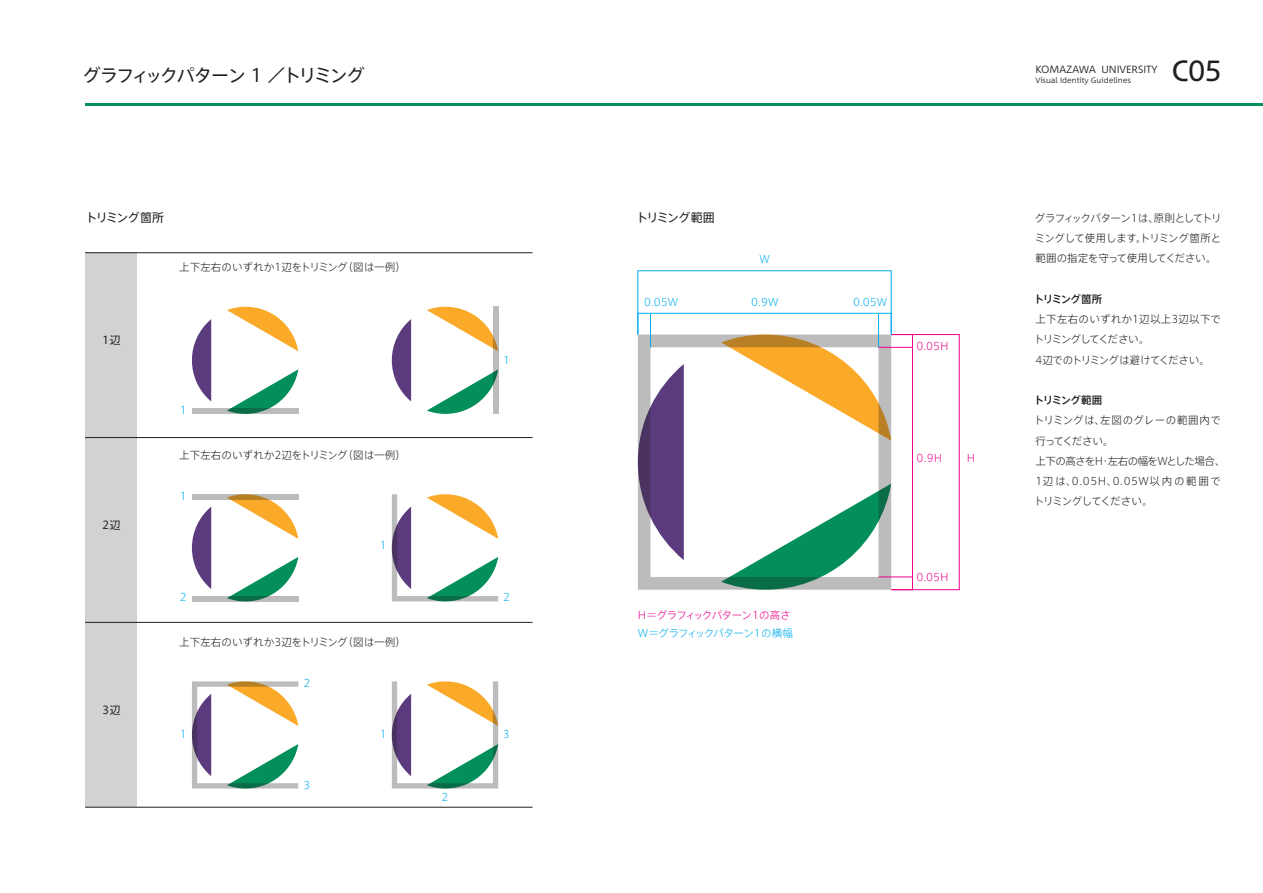
<style>
.page{position:relative;width:1263px;height:893px;background:#fff}
.page>*{position:absolute;margin:0;border:0;box-sizing:border-box;transform-origin:0 0}
.t1{font:30px "Between 2";color:#231f20}
.t2{font:18px "Axis Basic Pro N R";letter-spacing:-.09em;color:#231f20}
.t3{font:12px "Axis Basic Pro N R";letter-spacing:-.09em;color:#231f20}
.t4{font:300 10.8px "Between 2";color:#231f20}
.t5{font:10.8px "Axis Basic Pro N R";color:#231f20}
.t6{font:10.5px/20.2px "Axis Basic Pro N L";letter-spacing:-.01em;color:#231f20;text-align:justify}
.t7{font:10.5px/20.2px "Axis Basic Pro N L";letter-spacing:-.04em;color:#231f20}
.t8{font:10.5px "Axis Basic Pro N L";letter-spacing:-.02em;color:#00aeef}
.t9{font:10.5px "Axis Basic Pro N L";letter-spacing:-.05em;color:#ed028c}
.t10{font:10.5px "Axis Basic Pro N L";letter-spacing:-.05em;color:#00aeef}
.t11{font:10.5px "Axis Basic Pro N L";letter-spacing:-.025em;color:#ed028c}
.t12{font:10.5px "Axis Basic Pro N M";letter-spacing:-.1em;color:#231f20}
.t13{font:300 7.95px "Between 2";color:#231f20}
</style>
<div class="page">
<hr style="left:85px;top:103px;width:1178px;height:3px;background:#028f5a">
<div style="left:891px;top:334px;width:22px;height:256px;border:1px solid #ed028c"></div>
<div style="left:638px;top:313px;width:253px;height:22px;border:1px solid #00aeef"></div>
<svg style="left:638px;top:335px;width:253px;height:255px"></svg>
<hr style="left:650px;top:313px;width:1px;height:34px;background:#00aeef">
<hr style="left:878px;top:313px;width:1px;height:34px;background:#00aeef">
<div style="left:85px;top:253px;width:52px;height:554px;background:#d1d2d4"></div>
<svg style="left:227px;top:307px;width:71px;height:44px"></svg>
<svg style="left:227px;top:369px;width:71px;height:40px"></svg>
<svg style="left:192px;top:319px;width:19px;height:82px"></svg>
<svg style="left:192px;top:409px;width:106px;height:5px"></svg>
<svg style="left:192px;top:681px;width:106px;height:107px"></svg>
<svg style="left:392px;top:681px;width:106px;height:107px"></svg>
<svg style="left:427px;top:307px;width:66px;height:42px"></svg>
<svg style="left:427px;top:372px;width:66px;height:42px"></svg>
<svg style="left:392px;top:319px;width:19px;height:82px"></svg>
<svg style="left:493px;top:307px;width:5px;height:107px"></svg>
<svg style="left:231px;top:500px;width:67px;height:39px"></svg>
<svg style="left:230px;top:557px;width:68px;height:39px"></svg>
<svg style="left:192px;top:507px;width:19px;height:82px"></svg>
<svg style="left:192px;top:494px;width:106px;height:6px"></svg>
<svg style="left:192px;top:596px;width:106px;height:5px"></svg>
<svg style="left:392px;top:494px;width:106px;height:107px"></svg>
<hr style="left:85px;top:252px;width:447px;height:1px;background:#231f20">
<hr style="left:85px;top:807px;width:447px;height:1px;background:#231f20">
<hr style="left:85px;top:622px;width:447px;height:1px;background:#231f20">
<hr style="left:85px;top:437px;width:447px;height:1px;background:#231f20">
<hr style="left:878px;top:577px;width:34px;height:1px;background:#ed028c">
<hr style="left:878px;top:347px;width:34px;height:1px;background:#ed028c">
<h2 class="t2" style="left:83px;top:62px;width:284px">グラフィックパターン 1 ／トリミング</h2>
<p class="t3" style="left:85px;top:208px;width:80px">トリミング箇所</p>
<p class="t3" style="left:636px;top:208px;width:80px">トリミング範囲</p>
<p class="t6" style="left:179px;top:257px;width:228px">上下左右のいずれか1辺をトリミング（図は一例）</p>
<p class="t8" style="left:760px;top:252px;width:12px">W</p>
<p class="t5" style="left:102px;top:332px;width:20px">1辺</p>
<p class="t5" style="left:102px;top:517px;width:20px">2辺</p>
<p class="t5" style="left:102px;top:701px;width:20px">3辺</p>
<p class="t8" style="left:180px;top:402px;width:8px">1</p>
<p class="t6" style="left:179px;top:444px;width:228px">上下左右のいずれか2辺をトリミング（図は一例）</p>
<p class="t8" style="left:180px;top:488px;width:8px">1</p>
<p class="t8" style="left:180px;top:590px;width:8px">2</p>
<p class="t8" style="left:380px;top:537px;width:8px">1</p>
<p class="t6" style="left:179px;top:631px;width:228px">上下左右のいずれか3辺をトリミング（図は一例）</p>
<p class="t8" style="left:303px;top:675px;width:8px">2</p>
<p class="t8" style="left:503px;top:352px;width:8px">1</p>
<p class="t8" style="left:503px;top:590px;width:8px">2</p>
<p class="t8" style="left:180px;top:726px;width:8px">1</p>
<p class="t8" style="left:380px;top:726px;width:8px">1</p>
<p class="t8" style="left:503px;top:726px;width:8px">3</p>
<p class="t8" style="left:303px;top:777px;width:8px">3</p>
<p class="t8" style="left:442px;top:789px;width:8px">2</p>
<p class="t8" style="left:644px;top:294px;width:35px">0.05W</p>
<p class="t8" style="left:751px;top:294px;width:29px">0.9W</p>
<p class="t8" style="left:853px;top:294px;width:35px">0.05W</p>
<p class="t9" style="left:638px;top:607px;width:154px">H＝グラフィックパターン1の高さ</p>
<p class="t10" style="left:638px;top:625px;width:157px">W＝グラフィックパターン1の横幅</p>
<p class="t11" style="left:916px;top:338px;width:34px">0.05H</p>
<p class="t11" style="left:916px;top:450px;width:27px">0.9H</p>
<p class="t11" style="left:967px;top:450px;width:10px">H</p>
<p class="t11" style="left:916px;top:569px;width:34px">0.05H</p>
<p class="t4" style="left:1035px;top:62px;width:124px">KOMAZAWA UNIVERSITY</p>
<p class="t13" style="left:1035px;top:75px;width:97px">Visual Identity Guidelines</p>
<h1 class="t1" style="left:1171px;top:52px;width:52px">C05</h1>
<p class="t6" style="left:1035px;top:207px;width:188px">グラフィックパターン1は、原則としてトリミングして使用します。トリミング箇所と範囲の指定を守って使用してください。</p>
<p class="t12" style="left:1034px;top:291px;width:70px">トリミング箇所</p>
<p class="t6" style="left:1034px;top:308px;width:189px;text-align:left">上下左右のいずれか1辺以上3辺以下でトリミングしてください。<br>4辺でのトリミングは避けてください。</p>
<p class="t12" style="left:1034px;top:392px;width:70px">トリミング範囲</p>
<p class="t7" style="left:1034px;top:410px;width:193px">トリミングは、左図のグレーの範囲内で行ってください。<br>上下の高さをH・左右の幅をWとした場合、<br>1辺は、0.05H、0.05W以内の範囲でトリミングしてください。</p>
</div>
